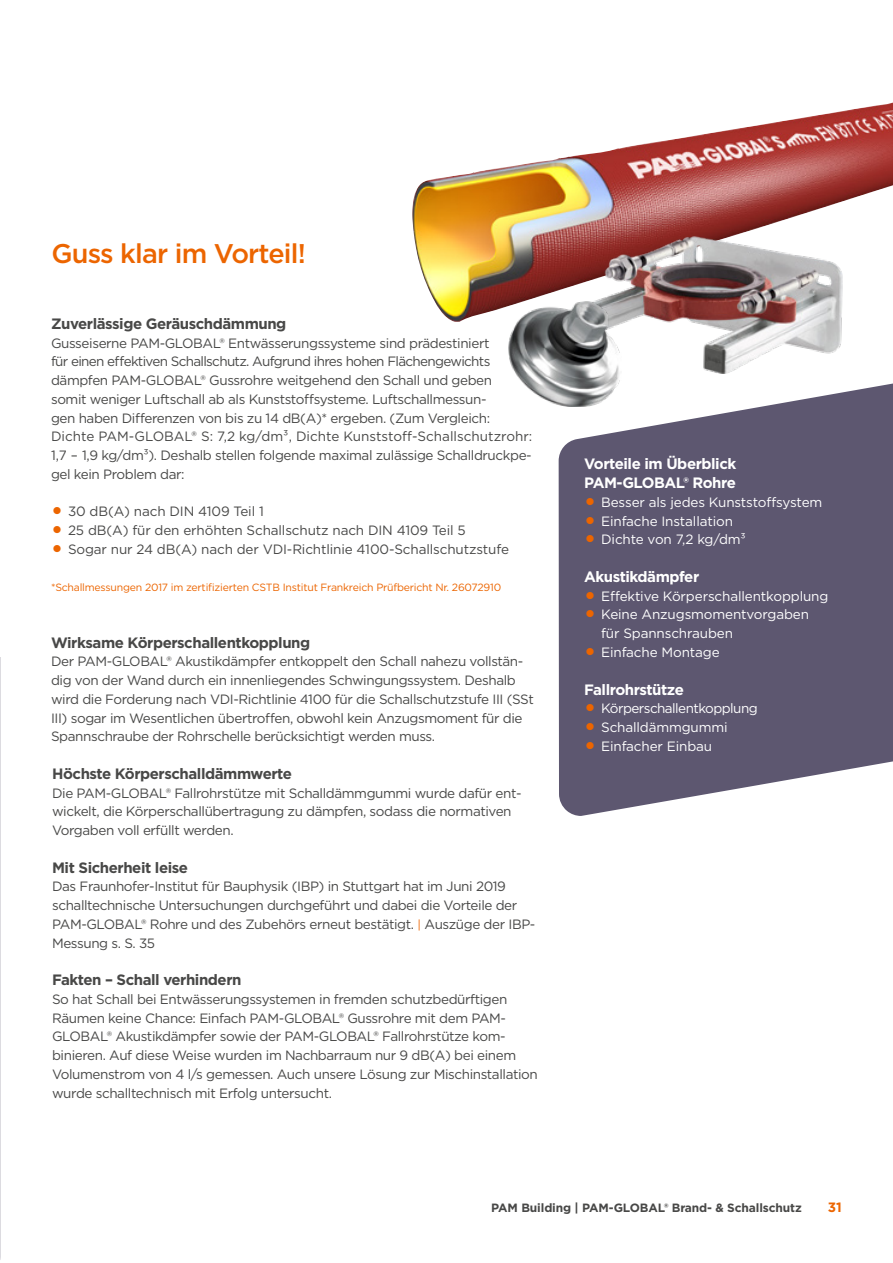
<style>
.page{position:relative;width:893px;height:1263px;background:#fff}
.page>*{position:absolute;margin:0;border:0;box-sizing:border-box;transform-origin:0 0}
.Subheadlines{font:500 27px "Gotham";letter-spacing:-.03em;color:#ec6500}
.Zwischenüberschrifte{font:700 15px "Gotham";letter-spacing:-.03em;color:#484847}
.Zwischenüberschrifte-2{font:700 15px "Gotham";letter-spacing:-.03em;color:#fff}
.Fließtext{font:700 15px "Gotham";letter-spacing:-.03em;color:#484847}
.Fließtext-2{font:13.5px/18.8px "Gotham";letter-spacing:-.03em;color:#484847}
.t1{font:13.5px/18.8px "Gotham";letter-spacing:-.01em;color:#fff}
.Fließtext-3{font:13.5px "Gotham";letter-spacing:-.01em;color:#484847}
.t2{font:13.5px "Gotham";letter-spacing:-.04em;color:#fff}
.t3{font:700 13.5px "Gotham";color:#ec6500}
.t4{font:700 12px "Gotham";letter-spacing:-.01em;color:#484847}
.Sternchentext___Bild{font:10.5px "Gotham";letter-spacing:-.02em;color:#ec6500}
.s1{font-weight:700;font-size:24px;color:#ec6500}
.s2{font-size:12px;color:#ec6500}
</style>
<div class="page">
<svg style="left:0;top:657px;width:1px;height:603px"></svg>
<svg style="left:559px;top:383px;width:334px;height:433px;background:#706b81"></svg>
<img style="left:412px;top:102px;width:481px;height:220px">
<img style="left:572px;top:236px;width:270px;height:137px">
<img style="left:509px;top:301px;width:113px;height:105px">
<p class="Subheadlines" style="left:52px;top:236px;width:256px">Guss klar im Vorteil!</p>
<p class="Zwischenüberschrifte" style="left:51px;top:314px;width:237px">Zuverlässige Geräuschdämmung</p>
<p class="Fließtext-2" style="left:51px;top:333px;width:483px">Gusseiserne PAM-GLOBAL® Entwässerungssysteme sind prädestiniert<br>für einen effektiven Schallschutz. Aufgrund ihres hohen Flächengewichts dämpfen PAM-GLOBAL® Gussrohre weitgehend den Schall und geben<br>somit weniger Luftschall ab als Kunststoffsysteme. Luftschallmessun-<br>gen haben Differenzen von bis zu 14 dB(A)* ergeben. (Zum Vergleich:<br>Dichte PAM-GLOBAL® S: 7,2 kg/dm³, Dichte Kunststoff-Schallschutzrohr:<br>1,7 – 1,9 kg/dm³). Deshalb stellen folgende maximal zulässige Schalldruckpe&shy;gel kein Problem dar:</p>
<p class="Fließtext-3" style="left:51px;top:503px;width:214px"><span class="s1">•</span> 30 dB(A) nach DIN 4109 Teil 1</p>
<p class="Fließtext-3" style="left:51px;top:522px;width:416px"><span class="s1">•</span> 25 dB(A) für den erhöhten Schallschutz nach DIN 4109 Teil 5</p>
<p class="Fließtext-3" style="left:51px;top:540px;width:459px"><span class="s1">•</span> Sogar nur 24 dB(A) nach der VDI-Richtlinie 4100-Schallschutzstufe</p>
<p class="Sternchentext___Bild" style="left:51px;top:581px;width:452px">*Schallmessungen 2017 im zertifizierten CSTB Institut Frankreich Prüfbericht Nr. 26072910</p>
<p class="Zwischenüberschrifte" style="left:51px;top:632px;width:261px">Wirksame Körperschallentkopplung</p>
<p class="Fließtext-2" style="left:51px;top:652px;width:484px">Der PAM-GLOBAL® Akustikdämpfer entkoppelt den Schall nahezu vollstän&shy;dig von der Wand durch ein innenliegendes Schwingungssystem. Deshalb wird die Forderung nach VDI-Richtlinie 4100 für die Schallschutzstufe III (SSt III) sogar im Wesentlichen übertroffen, obwohl kein Anzugsmoment für die Spannschraube der Rohrschelle berücksichtigt werden muss.</p>
<p class="Zwischenüberschrifte" style="left:52px;top:764px;width:241px">Höchste Körperschalldämmwerte</p>
<p class="Fließtext-2" style="left:52px;top:783px;width:471px">Die PAM-GLOBAL® Fallrohrstütze mit Schalldämmgummi wurde dafür ent&shy;wickelt, die Körperschallübertragung zu dämpfen, sodass die normativen<br>Vorgaben voll erfüllt werden.</p>
<p class="Zwischenüberschrifte" style="left:52px;top:857px;width:138px">Mit Sicherheit leise</p>
<p class="Fließtext-2" style="left:52px;top:877px;width:485px">Das Fraunhofer-Institut für Bauphysik (IBP) in Stuttgart hat im Juni 2019 schalltechnische Untersuchungen durchgeführt und dabei die Vorteile der PAM-GLOBAL® Rohre und des Zubehörs erneut bestätigt. <span class="s2">|</span> Auszüge der IBP-Messung s. S. 35</p>
<p class="Fließtext" style="left:52px;top:970px;width:191px">Fakten – Schall verhindern</p>
<p class="Fließtext-2" style="left:52px;top:989px;width:487px">So hat Schall bei Entwässerungssystemen in fremden schutzbedürftigen Räumen keine Chance: Einfach PAM-GLOBAL® Gussrohre mit dem PAM-GLOBAL® Akustikdämpfer sowie der PAM-GLOBAL® Fallrohrstütze kom&shy;binieren. Auf diese Weise wurden im Nachbarraum nur 9 dB(A) bei einem Volumenstrom von 4 l/s gemessen. Auch unsere Lösung zur Mischinstallation wurde schalltechnisch mit Erfolg untersucht.</p>
<p class="Zwischenüberschrifte-2" style="left:584px;top:454px;width:154px">Vorteile im Überblick</p>
<p class="Zwischenüberschrifte-2" style="left:584px;top:473px;width:153px">PAM-GLOBAL® Rohre</p>
<p class="t1" style="left:584px;top:492px;width:240px"><span class="s1">•</span> Besser als jedes Kunststoffsystem</p>
<p class="t1" style="left:584px;top:511px;width:150px"><span class="s1">•</span> Einfache Installation</p>
<p class="t1" style="left:584px;top:530px;width:163px"><span class="s1">•</span> Dichte von 7,2 kg/dm³</p>
<p class="Zwischenüberschrifte-2" style="left:584px;top:567px;width:117px">Akustikdämpfer</p>
<p class="t1" style="left:584px;top:586px;width:246px"><span class="s1">•</span> Effektive Körperschallentkopplung</p>
<p class="t1" style="left:601px;top:605px;width:209px;text-indent:-17px"><span class="s1">•</span> Keine Anzugsmomentvorgaben für Spannschrauben</p>
<p class="t1" style="left:584px;top:642px;width:137px"><span class="s1">•</span> Einfache Montage</p>
<p class="Zwischenüberschrifte-2" style="left:584px;top:679px;width:101px">Fallrohrstütze</p>
<p class="t2" style="left:584px;top:700px;width:175px"><span class="s1">•</span> Körperschallentkopplung</p>
<p class="t1" style="left:584px;top:717px;width:145px"><span class="s1">•</span> Schalldämmgummi</p>
<p class="t1" style="left:584px;top:736px;width:130px"><span class="s1">•</span> Einfacher Einbau</p>
<p class="t4" style="left:491px;top:1200px;width:312px">PAM Building | PAM-GLOBAL® Brand- &amp; Schallschutz</p>
<p class="t3" style="left:828px;top:1198px;width:16px">31</p>
</div>
